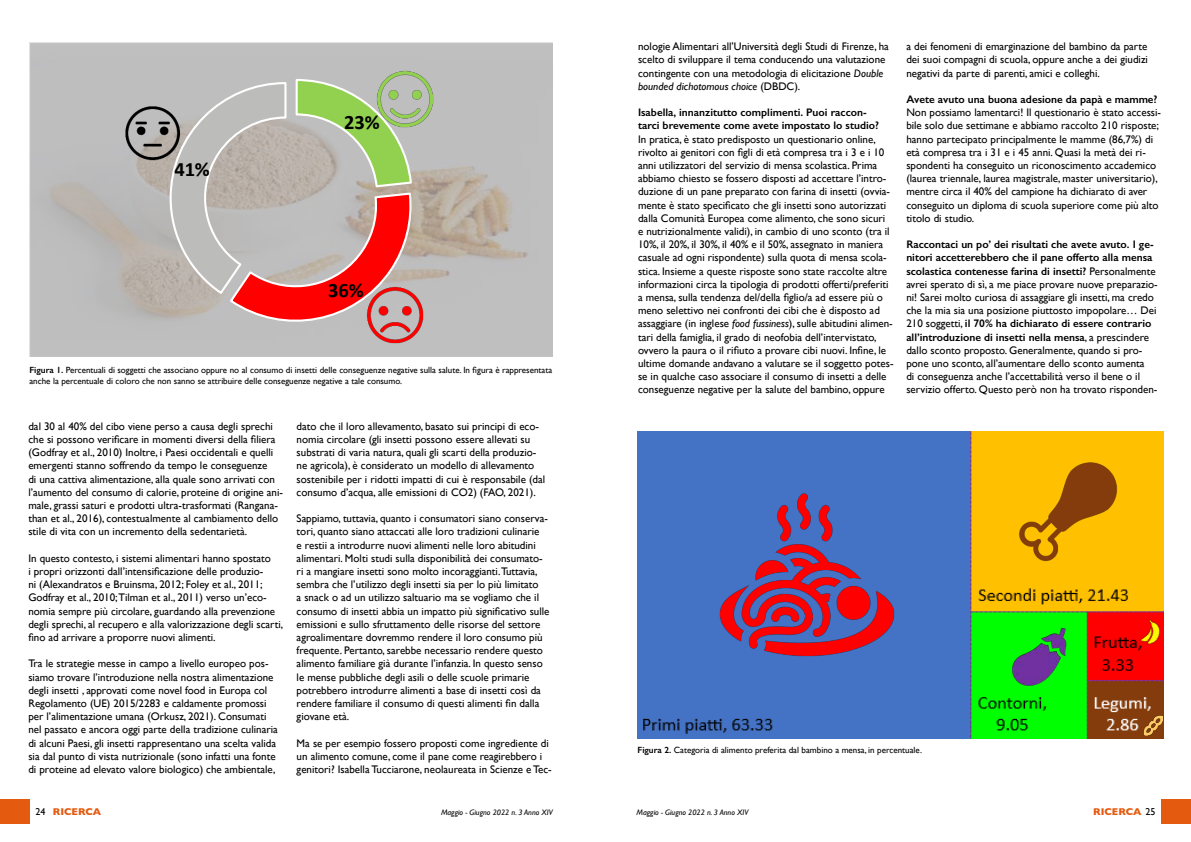
<style>
.page{position:relative;width:1191px;height:842px;background:#fff}
.page>*{position:absolute;margin:0;border:0;box-sizing:border-box;transform-origin:0 0}
.t1{font:700 21.4px "Calibri";color:#000}
.t2{font:700 20.5px "Calibri";color:#000}
.t3{font:italic 16.8px/22.1px "Calibri";color:#000}
.t4{font:italic 16.1px "Calibri";color:#000}
.t5{font:11px/13.2px "Gill Sans";color:#000}
.t6{font:600 11px/13.2px "Gill Sans";color:#000}
.t7{font:700 10px "Gill Sans";color:#e45a0f}
.t8{font:9px/10.8px "Gill Sans";color:#000}
.t9{font:italic 8px "Gill Sans";color:#000}
.s1{font-weight:600}
.s2{font-style:italic}
.s3{font-weight:700}
.s4{font-weight:400;color:#000}
</style>
<div class="page">
<div style="left:1160px;top:799px;width:31px;height:25px;background:#e45a0f"></div>
<div style="left:0;top:799px;width:30px;height:25px;background:#e45a0f"></div>
<svg style="left:29px;top:43px;width:523px;height:314px;background:#bfb3ae"></svg>
<img style="left:371px;top:64px;width:69px;height:70px">
<img style="left:119px;top:99px;width:68px;height:68px">
<img style="left:361px;top:280px;width:69px;height:69px">
<img style="left:637px;top:431px;width:526px;height:308px">
<img style="left:712px;top:479px;width:189px;height:191px">
<img style="left:1012px;top:454px;width:112px;height:113px">
<img style="left:1002px;top:620px;width:73px;height:73px">
<img style="left:1139px;top:711px;width:24px;height:28px">
<img style="left:1131px;top:614px;width:32px;height:37px">
<h2 class="t2" style="left:174px;top:156px;width:37px">41%</h2>
<h2 class="t2" style="left:344px;top:109px;width:37px">23%</h2>
<h2 class="t2" style="left:328px;top:277px;width:37px">36%</h2>
<p class="t8" style="left:29px;top:365px;width:524px"><span class="s1">Figura 1.</span> Percentuali di soggetti che associano oppure no al consumo di insetti delle conseguenze negative sulla salute. In figura è rappresentata anche la percentuale di coloro che non sanno se attribuire delle conseguenze negative a tale consumo.</p>
<p class="t5" style="left:28px;top:419px;width:256px">dal 30 al 40% del cibo viene perso a causa degli sprechi che si possono verificare in momenti diversi della filiera (Godfray et al., 2010) Inoltre, i Paesi occidentali e quelli emergenti stanno soffrendo da tempo le conseguenze<br>di una cattiva alimentazione, alla quale sono arrivati con l’aumento del consumo di calorie, proteine di origine ani&shy;male, grassi saturi e prodotti ultra-trasformati (Rangana&shy;than et al., 2016), contestualmente al cambiamento dello stile di vita con un incremento della sedentarietà.</p>
<p class="t5" style="left:28px;top:551px;width:256px">In questo contesto, i sistemi alimentari hanno spostato<br>i propri orizzonti dall’intensificazione delle produzio-<br>ni (Alexandratos e Bruinsma, 2012; Foley et al., 2011; Godfray et al., 2010;Tilman et al., 2011) verso un’eco&shy;nomia sempre più circolare, guardando alla prevenzione degli sprechi, al recupero e alla valorizzazione degli scarti, fino ad arrivare a proporre nuovi alimenti.</p>
<p class="t5" style="left:28px;top:657px;width:251px">Tra le strategie messe in campo a livello europeo pos&shy;siamo trovare l’introduzione nella nostra alimentazione degli insetti , approvati come novel food in Europa col Regolamento (UE) 2015/2283 e caldamente promossi per l’alimentazione umana (Orkusz, 2021). Consumati nel passato e ancora oggi parte della tradizione culinaria di alcuni Paesi, gli insetti rappresentano una scelta valida sia dal punto di vista nutrizionale (sono infatti una fonte di proteine ad elevato valore biologico) che ambientale,</p>
<h3 class="t4" style="left:3px;top:420px;width:237px">nseguenze negative a tale consumo.</h3>
<p class="t5" style="left:297px;top:419px;width:250px">dato che il loro allevamento, basato sui principi di eco&shy;nomia circolare (gli insetti possono essere allevati su substrati di varia natura, quali gli scarti della produzio&shy;ne agricola), è considerato un modello di allevamento sostenibile per i ridotti impatti di cui è responsabile (dal consumo d’acqua, alle emissioni di CO2) (FAO, 2021).</p>
<p class="t5" style="left:297px;top:512px;width:254px">Sappiamo, tuttavia, quanto i consumatori siano conserva&shy;tori, quanto siano attaccati alle loro tradizioni culinarie<br>e restii a introdurre nuovi alimenti nelle loro abitudini alimentari. Molti studi sulla disponibilità dei consumato&shy;ri a mangiare insetti sono molto incoraggianti.Tuttavia, sembra che l’utilizzo degli insetti sia per lo più limitato<br>a snack o ad un utilizzo saltuario ma se vogliamo che il consumo di insetti abbia un impatto più significativo sulle emissioni e sullo sfruttamento delle risorse del settore agroalimentare dovremmo rendere il loro consumo più frequente. Pertanto, sarebbe necessario rendere questo alimento familiare già durante l’infanzia. In questo senso le mense pubbliche degli asili o delle scuole primarie potrebbero introdurre alimenti a base di insetti così da rendere familiare il consumo di questi alimenti fin dalla giovane età.</p>
<p class="t5" style="left:297px;top:736px;width:257px">Ma se per esempio fossero proposti come ingrediente di un alimento comune, come il pane come reagirebbero i genitori? Isabella Tucciarone, neolaureata in Scienze e Tec-</p>
<h1 class="t1" style="left:955px;top:26px;width:39px">23%</h1>
<p class="t5" style="left:638px;top:40px;width:252px">nologie Alimentari all’Università degli Studi di Firenze, ha scelto di sviluppare il tema conducendo una valutazione contingente con una metodologia di elicitazione <span class="s2">Double bounded dichotomous choice</span> (DBDC).</p>
<p class="t6" style="left:638px;top:106px;width:242px">Isabella, innanzitutto complimenti. Puoi raccon&shy;tarci brevemente come avete impostato lo studio?</p>
<p class="t5" style="left:638px;top:132px;width:257px">In pratica, è stato predisposto un questionario online, rivolto ai genitori con figli di età compresa tra i 3 e i 10 anni utilizzatori del servizio di mensa scolastica. Prima abbiamo chiesto se fossero disposti ad accettare l’intro&shy;duzione di un pane preparato con farina di insetti (ovvia&shy;mente è stato specificato che gli insetti sono autorizzati dalla Comunità Europea come alimento, che sono sicuri<br>e nutrizionalmente validi), in cambio di uno sconto (tra il 10%, il 20%, il 30%, il 40% e il 50%, assegnato in maniera casuale ad ogni rispondente) sulla quota di mensa scola&shy;stica. Insieme a queste risposte sono state raccolte altre informazioni circa la tipologia di prodotti offerti/preferiti a mensa, sulla tendenza del/della figlio/a ad essere più o meno selettivo nei confronti dei cibi che è disposto ad assaggiare (in inglese <span class="s2">food fussiness</span>), sulle abitudini alimen&shy;tari della famiglia, il grado di neofobia dell’intervistato, ovvero la paura o il rifiuto a provare cibi nuovi. Infine, le ultime domande andavano a valutare se il soggetto potes&shy;se in qualche caso associare il consumo di insetti a delle conseguenze negative per la salute del bambino, oppure</p>
<p class="t5" style="left:906px;top:40px;width:243px;text-align:justify">a dei fenomeni di emarginazione del bambino da parte dei suoi compagni di scuola, oppure anche a dei giudizi negativi da parte di parenti, amici e colleghi.</p>
<p class="t6" style="left:906px;top:93px;width:253px">Avete avuto una buona adesione da papà e mamme?</p>
<p class="t5" style="left:906px;top:106px;width:256px">Non possiamo lamentarci! Il questionario è stato accessi&shy;bile solo due settimane e abbiamo raccolto 210 risposte; hanno partecipato principalmente le mamme (86,7%) di età compresa tra i 31 e i 45 anni. Quasi la metà dei ri&shy;spondenti ha conseguito un riconoscimento accademico (laurea triennale, laurea magistrale, master universitario), mentre circa il 40% del campione ha dichiarato di aver conseguito un diploma di scuola superiore come più alto titolo di studio.</p>
<p class="t5" style="left:906px;top:238px;width:253px"><span class="s1">Raccontaci un po’ dei risultati che avete avuto. I ge&shy;nitori accetterebbero che il pane offerto alla mensa scolastica contenesse farina di insetti?</span> Personalmente avrei sperato di sì, a me piace provare nuove preparazio&shy;ni! Sarei molto curiosa di assaggiare gli insetti, ma credo che la mia sia una posizione piuttosto impopolare… Dei 210 soggetti, <span class="s1">il 70% ha dichiarato di essere contrario all’introduzione di insetti nella mensa</span>, a prescindere dallo sconto proposto. Generalmente, quando si pro&shy;pone uno sconto, all’aumentare dello sconto aumenta<br>di conseguenza anche l’accettabilità verso il bene o il servizio offerto. Questo però non ha trovato risponden-</p>
<h1 class="t1" style="left:777px;top:76px;width:39px">41%</h1>
<h1 class="t1" style="left:938px;top:201px;width:39px">36%</h1>
<h3 class="t3" style="left:583px;top:307px;width:611px"><span class="s3">Figura 1</span>. Percentuali di soggetti che associano oppure no al consumo di insetti delle conse sulla salute. In figura è rappresentata anche la percentuale di coloro che non sanno se att conseguenze negative a tale consumo.</h3>
<p class="t8" style="left:637px;top:744px;width:286px"><span class="s1">Figura 2.</span> Categoria di alimento preferita dal bambino a mensa, in percentuale.</p>
<p class="t7" style="left:36px;top:804px;width:67px"><span class="s4">24</span> RICERCA</p>
<p class="t9" style="left:441px;top:807px;width:113px">Maggio - Giugno 2022 n. 3 Anno XIV</p>
<p class="t9" style="left:636px;top:807px;width:113px">Maggio - Giugno 2022 n. 3 Anno XIV</p>
<p class="t7" style="left:1093px;top:804px;width:64px">RICERCA <span class="s4">25</span></p>
</div>
